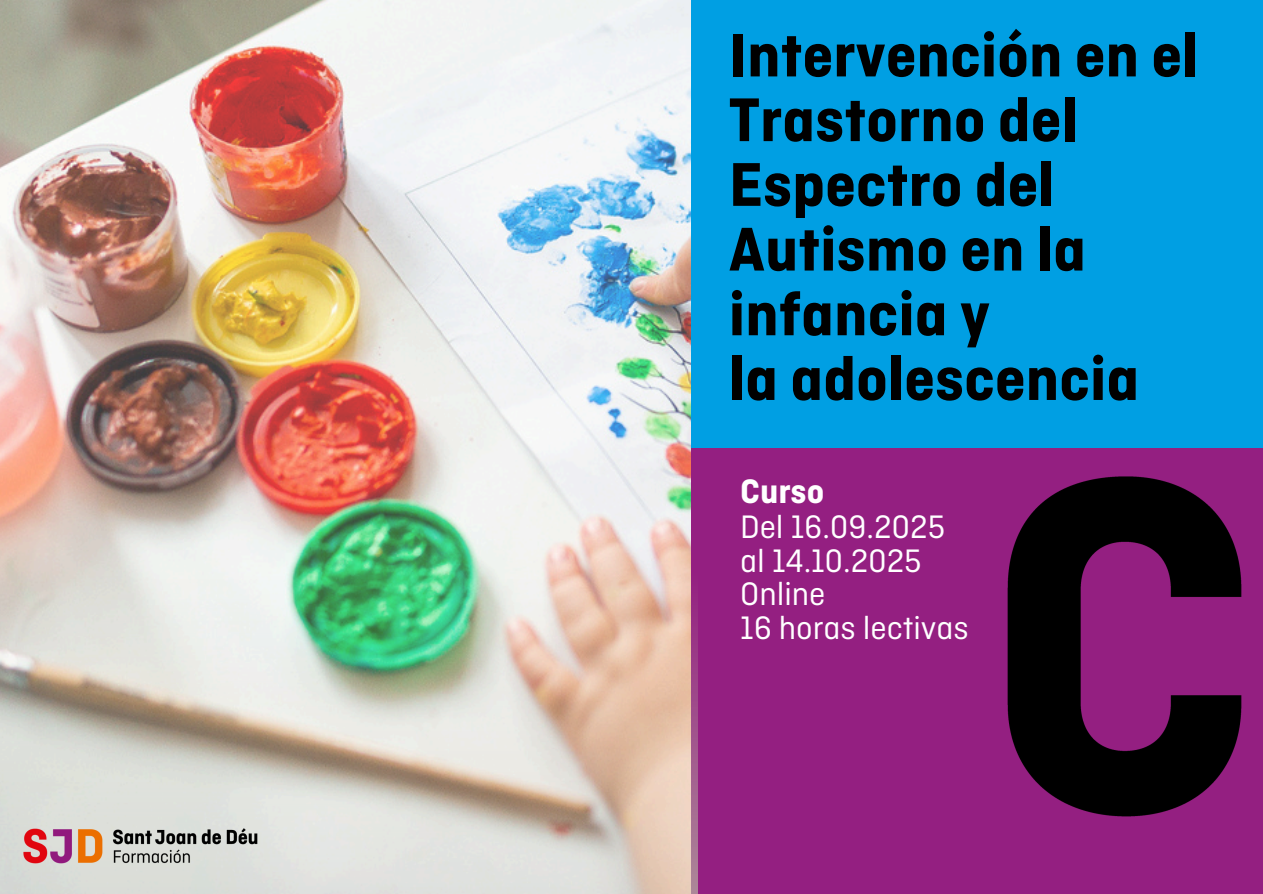
<style>
.page{position:relative;width:1263px;height:894px;background:#fff}
.page>*{position:absolute;margin:0;border:0;box-sizing:border-box;transform-origin:0 0}
.t1{font:700 64.95px/64.7px "Ciutadella";color:#000}
.t2{font:700 35.7px "Ciutadella";color:#fff}
.t3{font:34.2px "Ciutadella";color:#fff}
</style>
<div class="page">
<div style="left:691px;top:0;width:572px;height:448px;background:#009fe3"></div>
<div style="left:691px;top:448px;width:572px;height:445px;background:#941f81"></div>
<img style="left:1007px;top:476px;width:235px;height:341px">
<img style="left:0;top:0;width:691px;height:893px">
<img style="left:18px;top:821px;width:247px;height:57px">
<p class="t1" style="left:729px;top:28px;width:471px">Intervención en el<br>Trastorno del<br>Espectro del<br>Autismo en la infancia y<br>la adolescencia</p>
<p class="t2" style="left:740px;top:472px;width:85px">Curso</p>
<p class="t3" style="left:740px;top:508px;width:206px">Del 16.09.2025</p>
<h1 class="t3" style="left:740px;top:542px;width:183px">al 14.10.2025</h1>
<p class="t3" style="left:740px;top:576px;width:87px">Online</p>
<p class="t3" style="left:740px;top:610px;width:230px">16 horas lectivas</p>
</div>
